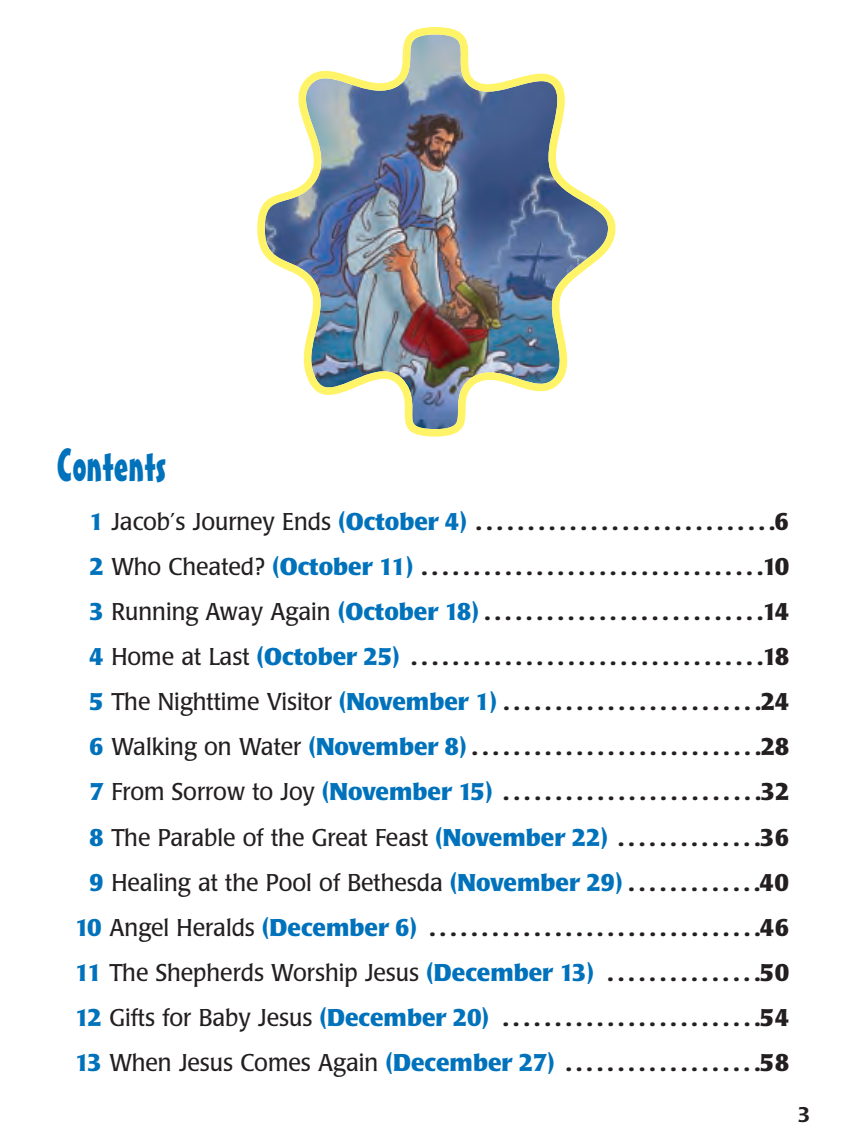
<style>
.page{position:relative;width:864px;height:1148px;background:#fff}
.page>*{position:absolute;margin:0;border:0;box-sizing:border-box;transform-origin:0 0}
.t1{font:45px "Mister Earl BT";color:#0072bc}
.t2{font:700 24px/45px "Poppl Laudatio";color:#231f20;text-align:right}
.t3{font:500 21px "Poppl Laudatio";color:#231f20}
.s1{color:#0072bc}
.s2{font-weight:400}
</style>
<div class="page">
<img style="left:257px;top:27px;width:359px;height:409px">
<h1 class="t1" style="left:57px;top:448px;width:111px">Contents</h1>
<p class="t2" style="left:75px;top:502px;width:716px"><span class="s1">1</span><span class="s2">Jacob’s Journey Ends</span><span class="s1">(October 4)</span> .............................6<br><span class="s1">2</span> <span class="s2">Who Cheated?</span> <span class="s1">(October 11)</span> . . . . . . . . . . . . . . . . . . . . . . . . . . . . . . . . .10<br><span class="s1">3</span> <span class="s2">Running Away Again</span> <span class="s1">(October 18)</span> . . . . . . . . . . . . . . . . . . . . . . . . . . .14<br><span class="s1">4</span> <span class="s2">Home at Last</span> <span class="s1">(October 25)</span> . . . . . . . . . . . . . . . . . . . . . . . . . . . . . . . . . .18<br><span class="s1">5</span> <span class="s2">The Nighttime Visitor</span> <span class="s1">(November 1)</span> . . . . . . . . . . . . . . . . . . . . . . . . .24<br><span class="s1">6</span> <span class="s2">Walking on Water</span> <span class="s1">(November 8)</span> . . . . . . . . . . . . . . . . . . . . . . . . . . . .28<br><span class="s1">7</span> <span class="s2">From Sorrow to Joy</span> <span class="s1">(November 15)</span> . . . . . . . . . . . . . . . . . . . . . . . . .32<br><span class="s1">8</span> <span class="s2">The Parable of the Great Feast</span> <span class="s1">(November 22)</span> . . . . . . . . . . . . . .36<br><span class="s1">9</span> <span class="s2">Healing at the Pool of Bethesda</span> <span class="s1">(November 29)</span> . . . . . . . . . . . . .40<br><span class="s1">10</span> <span class="s2">Angel Heralds</span> <span class="s1">(December 6)</span> . . . . . . . . . . . . . . . . . . . . . . . . . . . . . . . .46<br><span class="s1">11</span> <span class="s2">The Shepherds Worship Jesus</span> <span class="s1">(December 13)</span> . . . . . . . . . . . . . . .50<br><span class="s1">12</span> <span class="s2">Gifts for Baby Jesus</span> <span class="s1">(December 20)</span> . . . . . . . . . . . . . . . . . . . . . . . . .54<br><span class="s1">13</span> <span class="s2">When Jesus Comes Again</span> <span class="s1">(December 27)</span> . . . . . . . . . . . . . . . . . . .58</p>
<p class="t3" style="left:797px;top:1106px;width:14px">3</p>
</div>
